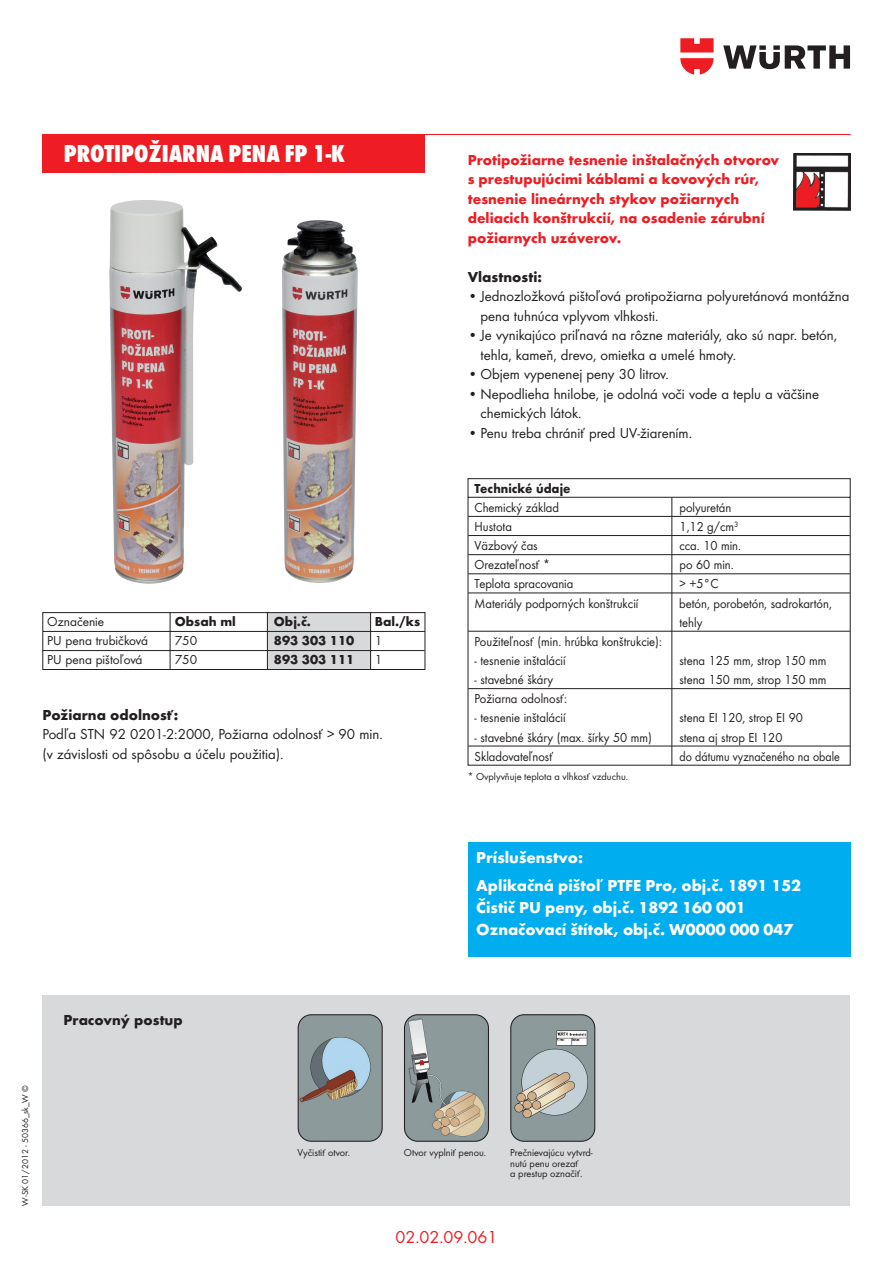
<style>
.page{position:relative;width:893px;height:1263px;background:#fff}
.page>*{position:absolute;margin:0;border:0;box-sizing:border-box;transform-origin:0 0}
.t1{font:800 condensed 25.5px "Wuerth";color:#fff}
.t2{font:18px "Wuerth";color:#ee1d23}
.t3{font:700 16.5px/27.8px "Wuerth";color:#fff}
.t4{font:15px/19.5px "Wuerth";color:#231f20}
.t5{font:700 15px/19.5px "Wuerth";color:#ee1d23}
.t6{font:700 15px "Wuerth";color:#231f20}
.t7{font:13.5px/19.2px "Wuerth";color:#231f20;scale:.95 1}
.t8{font:13.5px "Wuerth";color:#231f20}
.t9{font:700 13.5px "Wuerth";color:#231f20}
.t10{font:13.5px "Wuerth";color:#231f20;scale:.9 1}
.t11{font:700 13.5px "Wuerth";color:#231f20;scale:.95 1}
.t12{font:10.5px/10.5px "Wuerth";color:#231f20}
.t13{font:9px "Wuerth";color:#231f20}
</style>
<div class="page">
<svg style="left:723px;top:45px;width:127px;height:24px"></svg>
<svg style="left:680px;top:38px;width:34px;height:37px"></svg>
<hr style="left:43px;top:134px;width:807px;height:1px;background:#ee1d23">
<div style="left:43px;top:134px;width:382px;height:38px;background:#ee1d23"></div>
<div style="left:43px;top:995px;width:807px;height:210px;background:#d8d9db"></div>
<img style="left:109px;top:200px;width:133px;height:384px">
<img style="left:282px;top:220px;width:76px;height:363px">
<svg style="left:42px;top:612px;width:383px;height:58px"></svg>
<hr style="left:43px;top:650px;width:382px;height:1px;background:#231f20">
<hr style="left:267px;top:612px;width:1px;height:58px;background:#231f20">
<hr style="left:170px;top:612px;width:1px;height:58px;background:#231f20">
<hr style="left:370px;top:612px;width:1px;height:58px;background:#231f20">
<svg style="left:298px;top:1014px;width:85px;height:128px;background:#8c989b"></svg>
<svg style="left:404px;top:1014px;width:85px;height:128px;background:#949a96"></svg>
<svg style="left:510px;top:1014px;width:85px;height:128px;background:#9da5a4"></svg>
<img style="left:793px;top:153px;width:57px;height:57px">
<svg style="left:467px;top:478px;width:384px;height:288px"></svg>
<hr style="left:468px;top:516px;width:382px;height:1px;background:#231f20">
<hr style="left:468px;top:535px;width:382px;height:1px;background:#231f20">
<hr style="left:468px;top:554px;width:382px;height:1px;background:#231f20">
<hr style="left:468px;top:573px;width:382px;height:1px;background:#231f20">
<hr style="left:468px;top:593px;width:382px;height:1px;background:#231f20">
<hr style="left:468px;top:631px;width:382px;height:1px;background:#231f20">
<hr style="left:468px;top:688px;width:382px;height:1px;background:#231f20">
<hr style="left:468px;top:746px;width:382px;height:1px;background:#231f20">
<hr style="left:672px;top:497px;width:1px;height:268px;background:#231f20">
<div style="left:468px;top:842px;width:382px;height:115px;background:#00aeef"></div>
<h1 class="t1" style="left:64px;top:138px;width:283px">PROTIPOŽIARNA PENA FP 1-K</h1>
<p class="t8" style="left:47px;top:616px;width:58px">Označenie</p>
<p class="t9" style="left:175px;top:613px;width:62px">Obsah ml</p>
<p class="t9" style="left:274px;top:613px;width:39px">Obj.č.</p>
<p class="t9" style="left:375px;top:613px;width:47px">Bal./ks</p>
<p class="t8" style="left:47px;top:635px;width:102px">PU pena trubičková</p>
<p class="t8" style="left:175px;top:635px;width:24px">750</p>
<p class="t9" style="left:274px;top:632px;width:82px">893 303 110</p>
<p class="t8" style="left:375px;top:635px;width:9px">1</p>
<p class="t8" style="left:47px;top:654px;width:97px">PU pena pištoľová</p>
<p class="t8" style="left:175px;top:654px;width:24px">750</p>
<p class="t9" style="left:274px;top:651px;width:82px">893 303 111</p>
<p class="t8" style="left:375px;top:654px;width:9px">1</p>
<p class="t6" style="left:43px;top:706px;width:137px">Požiarna odolnosť:</p>
<p class="t4" style="left:43px;top:726px;width:342px">Podľa STN 92 0201-2:2000, Požiarna odolnosť &gt; 90 min. (v závislosti od spôsobu a účelu použitia).</p>
<p class="t5" style="left:468px;top:150px;width:313px">Protipožiarne tesnenie inštalačných otvorov s prestupujúcimi káblami a kovových rúr, tesnenie lineárnych stykov požiarnych deliacich konštrukcií, na osadenie zárubní požiarnych uzáverov.</p>
<p class="t6" style="left:468px;top:268px;width:76px">Vlastnosti:</p>
<p class="t4" style="left:480px;top:288px;width:370px;text-indent:-13px">• Jednozložková pištoľová protipožiarna polyuretánová montážna pena tuhnúca vplyvom vlhkosti.</p>
<p class="t4" style="left:480px;top:327px;width:358px;text-indent:-13px">• Je vynikajúco priľnavá na rôzne materiály, ako sú napr. betón, tehla, kameň, drevo, omietka a umelé hmoty.</p>
<p class="t4" style="left:468px;top:366px;width:203px">• Objem vypenenej peny 30 litrov.</p>
<p class="t4" style="left:480px;top:385px;width:340px;text-indent:-13px">• Nepodlieha hnilobe, je odolná voči vode a teplu a väčšine chemických látok.</p>
<p class="t4" style="left:468px;top:424px;width:226px">• Penu treba chrániť pred UV-žiarením.</p>
<p class="t11" style="left:475px;top:480px;width:102px">Technické údaje</p>
<p class="t7" style="left:475px;top:499px;width:90px">Chemický základ</p>
<p class="t7" style="left:679px;top:499px;width:56px">polyuretán</p>
<p class="t7" style="left:475px;top:518px;width:41px">Hustota</p>
<p class="t7" style="left:680px;top:518px;width:63px">1,12 g/cm<sup>3</sup></p>
<p class="t7" style="left:475px;top:537px;width:68px">Väzbový čas</p>
<p class="t7" style="left:679px;top:537px;width:66px">cca. 10 min.</p>
<p class="t7" style="left:475px;top:556px;width:81px">Orezateľnosť *</p>
<p class="t7" style="left:679px;top:556px;width:59px">po 60 min.</p>
<p class="t7" style="left:475px;top:575px;width:105px">Teplota spracovania</p>
<p class="t7" style="left:679px;top:575px;width:43px">&gt; +5°C</p>
<p class="t7" style="left:475px;top:595px;width:174px">Materiály podporných konštrukcií</p>
<p class="t7" style="left:679px;top:595px;width:162px">betón, porobetón, sadrokartón, tehly</p>
<p class="t7" style="left:475px;top:633px;width:199px">Použiteľnosť (min. hrúbka konštrukcie):</p>
<p class="t7" style="left:475px;top:652px;width:97px">- tesnenie inštalácií</p>
<p class="t7" style="left:679px;top:652px;width:156px">stena 125 mm, strop 150 mm</p>
<p class="t7" style="left:475px;top:671px;width:84px">- stavebné škáry</p>
<p class="t7" style="left:679px;top:671px;width:156px">stena 150 mm, strop 150 mm</p>
<p class="t7" style="left:475px;top:690px;width:99px">Požiarna odolnosť:</p>
<p class="t7" style="left:475px;top:709px;width:97px">- tesnenie inštalácií</p>
<p class="t7" style="left:679px;top:709px;width:132px">stena EI 120, strop EI 90</p>
<p class="t7" style="left:475px;top:728px;width:188px">- stavebné škáry (max. šírky 50 mm)</p>
<p class="t7" style="left:679px;top:728px;width:110px">stena aj strop EI 120</p>
<p class="t7" style="left:475px;top:748px;width:84px">Skladovateľnosť</p>
<p class="t10" style="left:679px;top:751px;width:180px">do dátumu vyznačeného na obale</p>
<p class="t12" style="left:468px;top:772px;width:162px">* Ovplyvňuje teplota a vlhkosť vzduchu.</p>
<p class="t3" style="left:476px;top:844px;width:326px">Príslušenstvo:<br>Aplikačná pištoľ PTFE Pro, obj.č. 1891 152</p>
<p class="t3" style="left:476px;top:896px;width:318px;line-height:21.8px">Čistič PU peny, obj.č. 1892 160 001<br>Označovací štítok, obj.č. W0000 000 047</p>
<p class="t13" style="left:22px;top:1205px;width:122px;rotate:-90deg">W-SK 01/2012 - 50366_sk_W ©</p>
<p class="t6" style="left:64px;top:1011px;width:121px">Pracovný postup</p>
<p class="t12" style="left:298px;top:1148px;width:54px">Vyčistiť otvor.</p>
<p class="t12" style="left:404px;top:1148px;width:84px">Otvor vyplniť penou.</p>
<p class="t12" style="left:510px;top:1148px;width:84px">Prečnievajúcu vytvrd&shy;nutú penu orezať<br>a prestup označiť.</p>
<h2 class="t2" style="left:396px;top:1229px;width:103px">02.02.09.061</h2>
</div>
